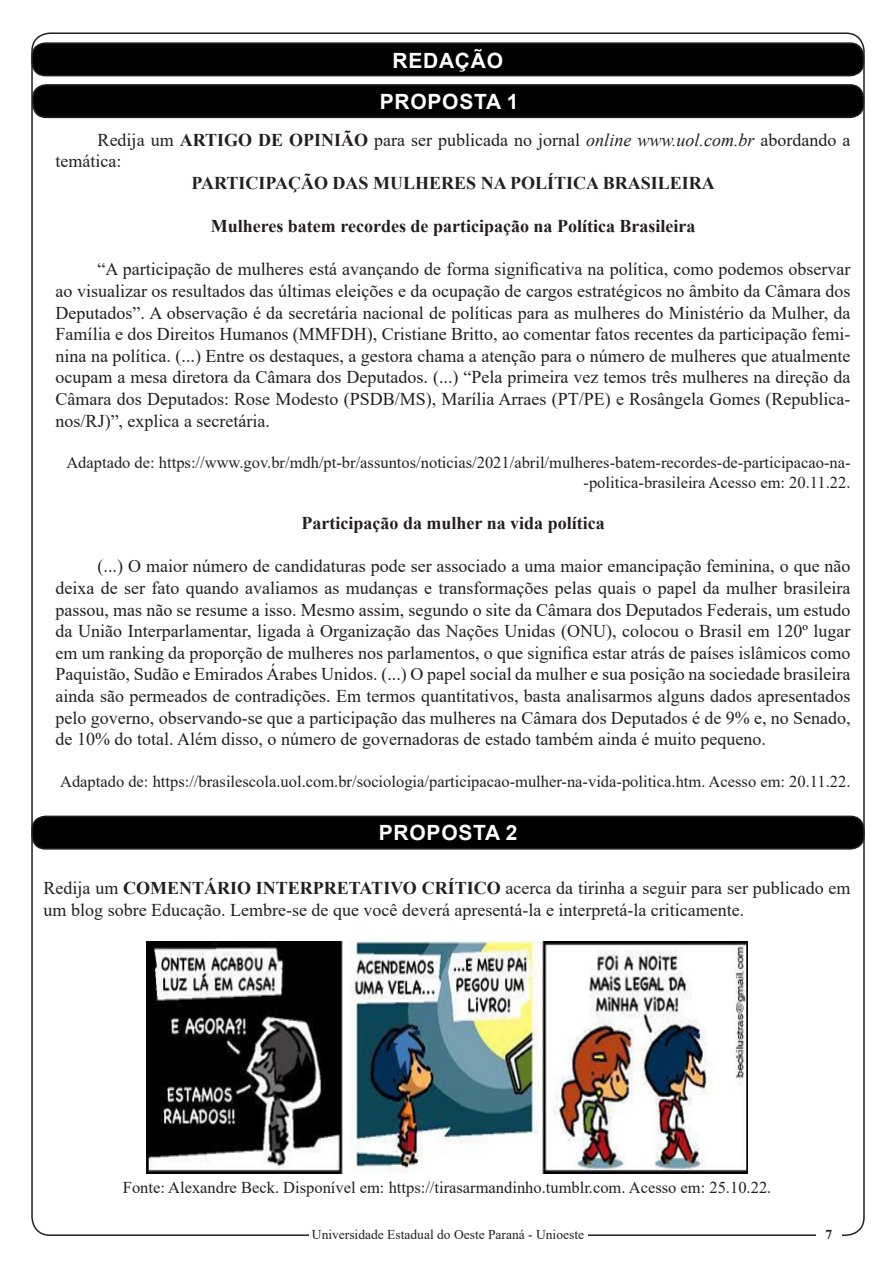
<style>
.page{position:relative;width:893px;height:1263px;background:#fff}
.page>*{position:absolute;margin:0;border:0;box-sizing:border-box;transform-origin:0 0}
.t1{font:700 21px "Arial";letter-spacing:.035em;color:#fff}
.t2{font:18px/21.6px "Times New Roman";color:#231f20}
.t3{font:700 18px "Times New Roman";color:#231f20}
.t4{font:16.5px/19.8px "Times New Roman";color:#231f20;text-align:right}
.t5{font:13.5px "Times New Roman";color:#231f20}
.t6{font:700 13.5px "Times New Roman";color:#231f20}
.s1{font-weight:700}
.s2{font-style:italic}
</style>
<div class="page">
<img style="left:147px;top:942px;width:601px;height:231px">
<div style="left:32px;top:43px;width:831px;height:33px;background:#000;border-radius:14px"></div>
<div style="left:31px;top:42px;width:833px;height:34px;border:2px solid #231f20;border-radius:14px"></div>
<div style="left:33px;top:85px;width:830px;height:32px;background:#000;border-radius:14px"></div>
<div style="left:32px;top:84px;width:832px;height:34px;border:2px solid #231f20;border-radius:14px"></div>
<div style="left:32px;top:816px;width:832px;height:33px;background:#000;border-radius:14px"></div>
<div style="left:31px;top:816px;width:834px;height:34px;border:2px solid #231f20;border-radius:14px"></div>
<p class="t1" style="left:392px;top:46px;width:112px">REDAÇÃO</p>
<p class="t1" style="left:380px;top:87px;width:140px">PROPOSTA 1</p>
<p class="t2" style="left:56px;top:128px;width:796px;text-indent:42px">Redija um <span class="s1">ARTIGO DE OPINIÃO</span> para ser publicada no jornal <span class="s2">online www.uol.com.br</span> abordando a temática:</p>
<p class="t3" style="left:191px;top:170px;width:525px">PARTICIPAÇÃO DAS MULHERES NA POLÍTICA BRASILEIRA</p>
<p class="t3" style="left:211px;top:213px;width:486px">Mulheres batem recordes de participação na Política Brasileira</p>
<p class="t2" style="left:56px;top:258px;width:796px;text-align:justify;text-indent:42px">“A participação de mulheres está avançando de forma significativa na política, como podemos observar ao visualizar os resultados das últimas eleições e da ocupação de cargos estratégicos no âmbito da Câmara dos Deputados”. A observação é da secretária nacional de políticas para as mulheres do Ministério da Mulher, da Família e dos Direitos Humanos (MMFDH), Cristiane Britto, ao comentar fatos recentes da participação femi&shy;nina na política. (...) Entre os destaques, a gestora chama a atenção para o número de mulheres que atualmente ocupam a mesa diretora da Câmara dos Deputados. (...) “Pela primeira vez temos três mulheres na direção da Câmara dos Deputados: Rose Modesto (PSDB/MS), Marília Arraes (PT/PE) e Rosângela Gomes (Republica&shy;nos/RJ)”, explica a secretária.</p>
<p class="t4" style="left:66px;top:452px;width:786px">Adaptado de: https://www.gov.br/mdh/pt-br/assuntos/noticias/2021/abril/mulheres-batem-recordes-de-participacao-na--politica-brasileira Acesso em: 20.11.22.</p>
<p class="t3" style="left:301px;top:510px;width:305px">Participação da mulher na vida política</p>
<p class="t2" style="left:56px;top:555px;width:796px;text-align:justify;text-indent:42px">(...) O maior número de candidaturas pode ser associado a uma maior emancipação feminina, o que não deixa de ser fato quando avaliamos as mudanças e transformações pelas quais o papel da mulher brasileira passou, mas não se resume a isso. Mesmo assim, segundo o site da Câmara dos Deputados Federais, um estudo da União Interparlamentar, ligada à Organização das Nações Unidas (ONU), colocou o Brasil em 120º lugar em um ranking da proporção de mulheres nos parlamentos, o que significa estar atrás de países islâmicos como Paquistão, Sudão e Emirados Árabes Unidos. (...) O papel social da mulher e sua posição na sociedade brasileira ainda são permeados de contradições. Em termos quantitativos, basta analisarmos alguns dados apresentados pelo governo, observando-se que a participação das mulheres na Câmara dos Deputados é de 9% e, no Senado, de 10% do total. Além disso, o número de governadoras de estado também ainda é muito pequeno.</p>
<p class="t4" style="left:60px;top:771px;width:792px">Adaptado de: https://brasilescola.uol.com.br/sociologia/participacao-mulher-na-vida-politica.htm. Acesso em: 20.11.22.</p>
<p class="t1" style="left:379px;top:818px;width:140px">PROPOSTA 2</p>
<p class="t2" style="left:44px;top:877px;width:808px">Redija um <span class="s1">COMENTÁRIO INTERPRETATIVO CRÍTICO</span> acerca da tirinha a seguir para ser publicado em um blog sobre Educação. Lembre-se de que você deverá apresentá-la e interpretá-la criticamente.</p>
<p class="t4" style="left:123px;top:1177px;width:650px">Fonte: Alexandre Beck. Disponível em: https://tirasarmandinho.tumblr.com. Acesso em: 25.10.22.</p>
<p class="t5" style="left:312px;top:1225px;width:274px">Universidade Estadual do Oeste Paraná - Unioeste</p>
<p class="t6" style="left:825px;top:1224px;width:8px">7</p>
</div>
